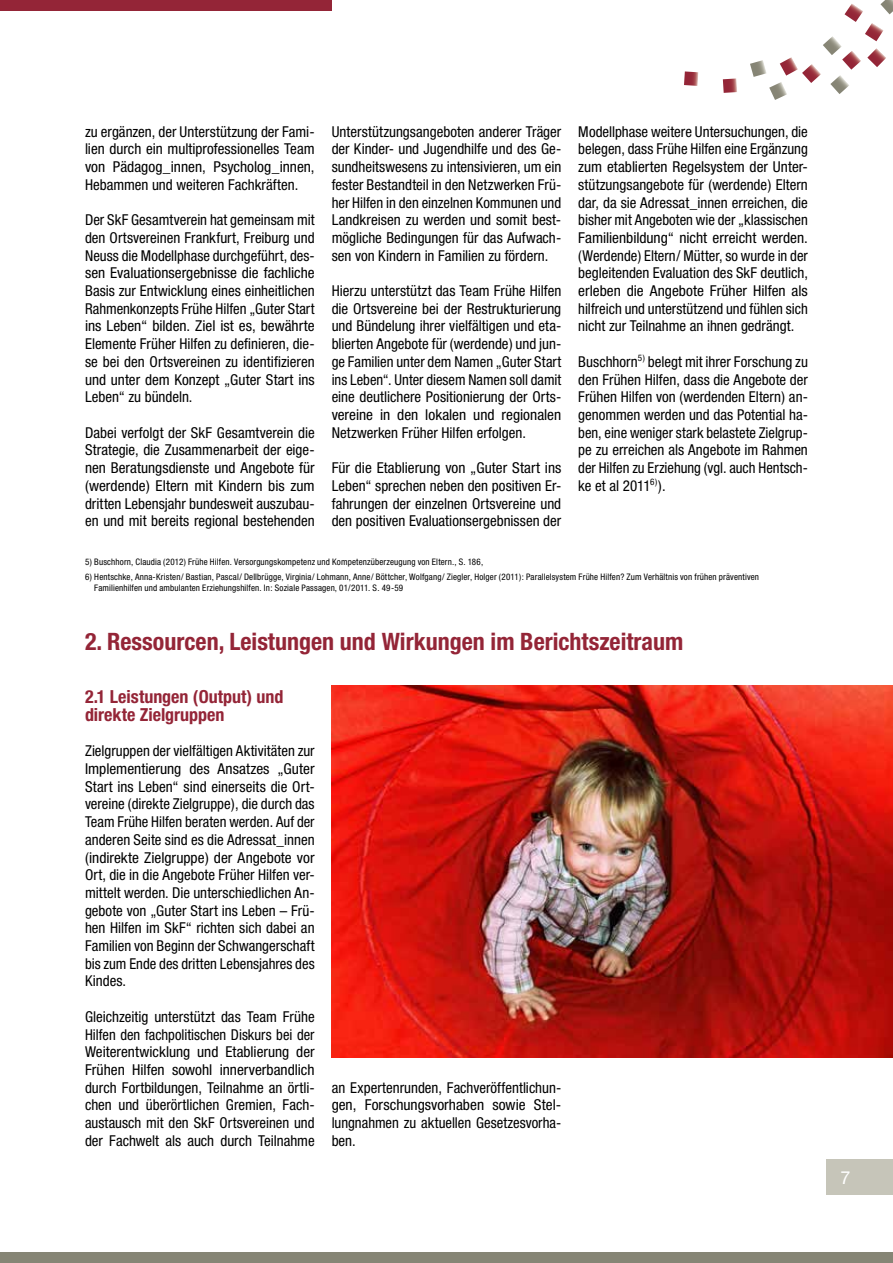
<style>
.page{position:relative;width:893px;height:1263px;background:#fff}
.page>*{position:absolute;margin:0;border:0;box-sizing:border-box;transform-origin:0 0}
.t1{font:700 condensed 24px "Helvetica Neue";color:#942537}
.t2{font:700 condensed 18px/17.7px "Helvetica Neue";color:#942537}
.t3{font:18px "Helvetica Neue";color:#fff}
.t4{font:condensed 15px/17.7px "Helvetica Neue";color:#000;text-align:justify}
.t5{font:condensed 9px/10.8px "Helvetica Neue";letter-spacing:.015em;color:#000}
</style>
<div class="page">
<div style="left:0;top:0;width:332px;height:11px;background:#942537"></div>
<div style="left:827px;top:1159px;width:66px;height:36px;background:#c6c5b9"></div>
<div style="left:0;top:1252px;width:893px;height:11px;background:#868575"></div>
<svg style="left:684px;top:71px;width:14px;height:15px"></svg>
<svg style="left:723px;top:78px;width:14px;height:15px"></svg>
<svg style="left:750px;top:0;width:143px;height:100px"></svg>
<img style="left:332px;top:685px;width:561px;height:372px">
<p class="t4" style="left:85px;top:123px;width:231px">zu ergänzen, der Unterstützung der Fami&shy;lien durch ein multiprofessionelles Team von Pädagog_innen, Psycholog_innen, Hebammen und weiteren Fachkräften.</p>
<p class="t4" style="left:85px;top:211px;width:231px">Der SkF Gesamtverein hat gemeinsam mit den Ortsvereinen Frankfurt, Freiburg und Neuss die Modellphase durchgeführt, des&shy;sen Evaluationsergebnisse die fachliche Basis zur Entwicklung eines einheitlichen Rahmenkonzepts Frühe Hilfen „Guter Start ins Leben“ bilden. Ziel ist es, bewährte Elemente Früher Hilfen zu definieren, die&shy;se bei den Ortsvereinen zu identifizieren und unter dem Konzept „Guter Start ins Leben“ zu bündeln.</p>
<p class="t4" style="left:85px;top:423px;width:231px">Dabei verfolgt der SkF Gesamtverein die Strategie, die Zusammenarbeit der eige&shy;nen Beratungsdienste und Angebote für (werdende) Eltern mit Kindern bis zum dritten Lebensjahr bundesweit auszubau&shy;en und mit bereits regional bestehenden</p>
<p class="t4" style="left:332px;top:123px;width:231px">Unterstützungsangeboten anderer Träger der Kinder- und Jugendhilfe und des Ge&shy;sundheitswesens zu intensivieren, um ein fester Bestandteil in den Netzwerken Frü&shy;her Hilfen in den einzelnen Kommunen und Landkreisen zu werden und somit best&shy;mögliche Bedingungen für das Aufwach&shy;sen von Kindern in Familien zu fördern.</p>
<p class="t4" style="left:332px;top:282px;width:231px">Hierzu unterstützt das Team Frühe Hilfen die Ortsvereine bei der Restrukturierung und Bündelung ihrer vielfältigen und eta&shy;blierten Angebote für (werdende) und jun&shy;ge Familien unter dem Namen „Guter Start ins Leben“. Unter diesem Namen soll damit eine deutlichere Positionierung der Orts&shy;vereine in den lokalen und regionalen Netzwerken Früher Hilfen erfolgen.</p>
<p class="t4" style="left:332px;top:459px;width:231px">Für die Etablierung von „Guter Start ins Leben“ sprechen neben den positiven Er&shy;fahrungen der einzelnen Ortsvereine und den positiven Evaluationsergebnissen der</p>
<p class="t4" style="left:578px;top:123px;width:231px">Modellphase weitere Untersuchungen, die belegen, dass Frühe Hilfen eine Ergänzung zum etablierten Regelsystem der Unter&shy;stützungsangebote für (werdende) Eltern dar, da sie Adressat_innen erreichen, die bisher mit Angeboten wie der „klassischen Familienbildung“ nicht erreicht werden. (Werdende) Eltern/ Mütter, so wurde in der begleitenden Evaluation des SkF deutlich, erleben die Angebote Früher Hilfen als hilfreich und unterstützend und fühlen sich nicht zur Teilnahme an ihnen gedrängt.</p>
<p class="t4" style="left:578px;top:353px;width:231px">Buschhorn<sup>5)</sup> belegt mit ihrer Forschung zu den Frühen Hilfen, dass die Angebote der Frühen Hilfen von (werdenden Eltern) an&shy;genommen werden und das Potential ha&shy;ben, eine weniger stark belastete Zielgrup&shy;pe zu erreichen als Angebote im Rahmen der Hilfen zu Erziehung (vgl. auch Hentsch&shy;ke et al 2011<sup>6)</sup>).</p>
<p class="t5" style="left:85px;top:557px;width:400px">5) Buschhorn, Claudia (2012) Frühe Hilfen. Versorgungskompetenz und Kompetenzüberzeugung von Eltern., S. 186,</p>
<p class="t5" style="left:94px;top:572px;width:666px;text-indent:-9px">6) Hentschke, Anna-Kristen/ Bastian, Pascal/ Dellbrügge, Virginia/ Lohmann, Anne/ Böttcher, Wolfgang/ Ziegler, Holger (2011): Parallelsystem Frühe Hilfen? Zum Verhältnis von frühen präventiven<br>Familienhilfen und ambulanten Erziehungshilfen. In: Soziale Passagen, 01/2011. S. 49-59</p>
<h1 class="t1" style="left:85px;top:627px;width:600px">2. Ressourcen, Leistungen und Wirkungen im Berichtszeitraum</h1>
<p class="t2" style="left:85px;top:688px;width:200px">2.1 Leistungen (Output) und direkte Zielgruppen</p>
<p class="t4" style="left:85px;top:742px;width:231px">Zielgruppen der vielfältigen Aktivitäten zur Implementierung des Ansatzes „Guter Start ins Leben“ sind einerseits die Ort&shy;vereine (direkte Zielgruppe), die durch das Team Frühe Hilfen beraten werden. Auf der anderen Seite sind es die Adressat_innen (indirekte Zielgruppe) der Angebote vor Ort, die in die Angebote Früher Hilfen ver&shy;mittelt werden. Die unterschiedlichen An&shy;gebote von „Guter Start ins Leben – Frü&shy;hen Hilfen im SkF“ richten sich dabei an Familien von Beginn der Schwangerschaft bis zum Ende des dritten Lebensjahres des Kindes.</p>
<p class="t4" style="left:85px;top:1008px;width:231px">Gleichzeitig unterstützt das Team Frühe Hilfen den fachpolitischen Diskurs bei der Weiterentwicklung und Etablierung der Frühen Hilfen sowohl innerverbandlich durch Fortbildungen, Teilnahme an örtli&shy;chen und überörtlichen Gremien, Fach&shy;austausch mit den SkF Ortsvereinen und der Fachwelt als auch durch Teilnahme</p>
<p class="t4" style="left:332px;top:1078px;width:231px">an Expertenrunden, Fachveröffentlichun&shy;gen, Forschungsvorhaben sowie Stel&shy;lungnahmen zu aktuellen Gesetzesvorha&shy;ben.</p>
<p class="t3" style="left:840px;top:1166px;width:12px">7</p>
</div>
